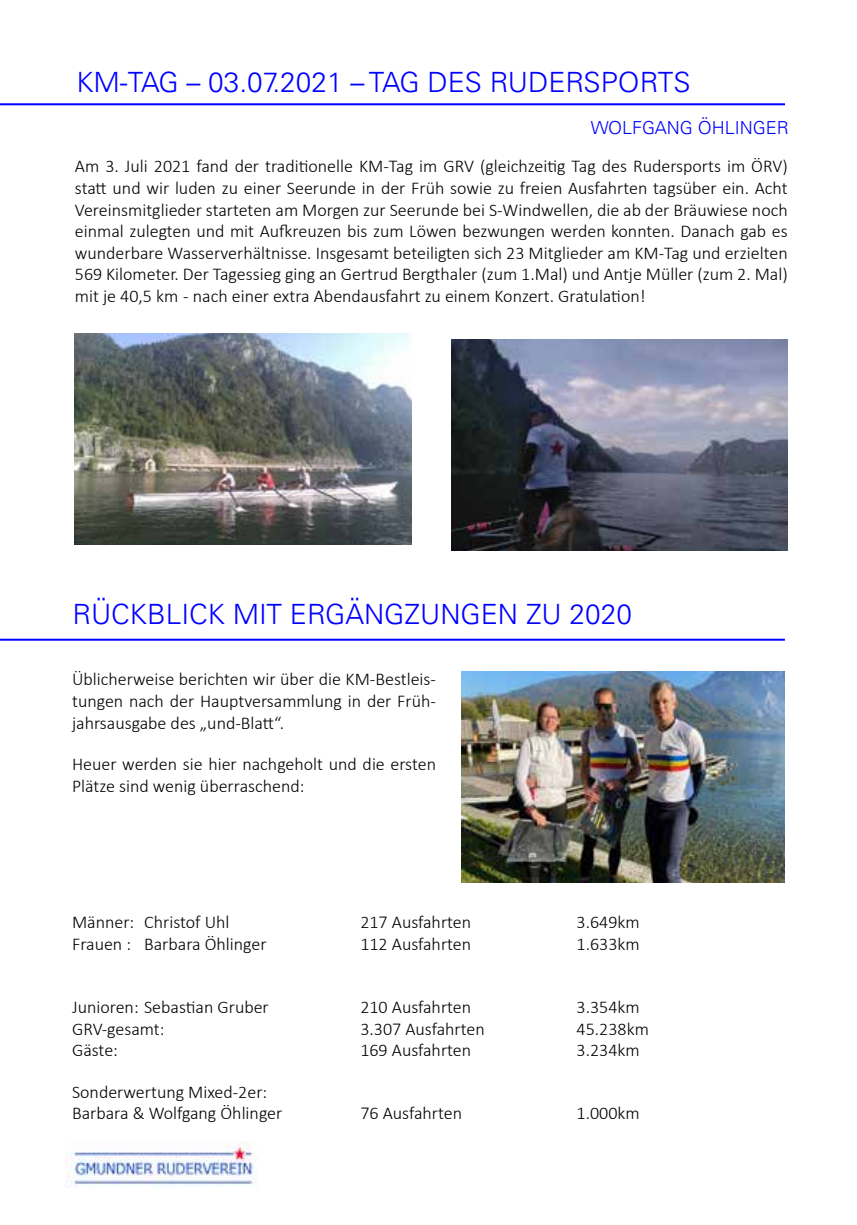
<style>
.page{position:relative;width:857px;height:1225px;background:#fff}
.page>*{position:absolute;margin:0;border:0;box-sizing:border-box;transform-origin:0 0}
.t1{font:300 28px "Univers LT";color:#00f}
.t2{font:300 18px/21.6px "Calibri";color:#000;text-align:justify}
.t3{font:300 18px "Univers LT";color:#00f}
</style>
<div class="page">
<img style="left:65px;top:1142px;width:193px;height:45px">
<hr style="left:0;top:103px;width:784px;height:2px;background:#00f">
<hr style="left:0;top:638px;width:784px;height:2px;background:#00f">
<img style="left:75px;top:334px;width:336px;height:210px">
<img style="left:451px;top:340px;width:336px;height:210px">
<img style="left:461px;top:672px;width:323px;height:210px">
<h1 class="t1" style="left:76px;top:65px;width:615px">KM-TAG – 03.07.2021 – TAG DES RUDERSPORTS</h1>
<p class="t3" style="left:590px;top:117px;width:199px">WOLFGANG ÖHLINGER</p>
<p class="t2" style="left:75px;top:155px;width:714px">Am 3. Juli 2021 fand der traditionelle KM-Tag im GRV (gleichzeitig Tag des Rudersports im ÖRV) statt und wir luden zu einer Seerunde in der Früh sowie zu freien Ausfahrten tagsüber ein. Acht Vereinsmitglieder starteten am Morgen zur Seerunde bei S-Windwellen, die ab der Bräuwiese noch einmal zulegten und mit Aufkreuzen bis zum Löwen bezwungen werden konnten. Danach gab es wunderbare Wasserverhältnisse. Insgesamt beteiligten sich 23 Mitglieder am KM-Tag und erzielten 569 Kilometer. Der Tagessieg ging an Gertrud Bergthaler (zum 1.Mal) und Antje Müller (zum 2. Mal) mit je 40,5 km - nach einer extra Abendausfahrt zu einem Konzert. Gratulation!</p>
<h1 class="t1" style="left:72px;top:597px;width:560px">RÜCKBLICK MIT ERGÄNGZUNGEN ZU 2020</h1>
<p class="t2" style="left:72px;top:668px;width:365px">Üblicherweise berichten wir über die KM-Bestleis&shy;tungen nach der Hauptversammlung in der Früh&shy;jahrsausgabe des „und-Blatt“.</p>
<p class="t2" style="left:72px;top:753px;width:365px">Heuer werden sie hier nachgeholt und die ersten<br>Plätze sind wenig überraschend:</p>
<p class="t2" style="left:72px;top:911px;width:159px">Männer: Christof Uhl</p>
<p class="t2" style="left:360px;top:911px;width:112px">217 Ausfahrten</p>
<p class="t2" style="left:576px;top:911px;width:65px">3.649km</p>
<p class="t2" style="left:72px;top:932px;width:196px">Frauen : Barbara Öhlinger</p>
<p class="t2" style="left:360px;top:932px;width:112px">112 Ausfahrten</p>
<p class="t2" style="left:576px;top:932px;width:65px">1.633km</p>
<p class="t2" style="left:72px;top:996px;width:198px">Junioren: Sebastian Gruber</p>
<p class="t2" style="left:360px;top:996px;width:112px">210 Ausfahrten</p>
<p class="t2" style="left:576px;top:996px;width:65px">3.354km</p>
<p class="t2" style="left:72px;top:1017px;width:94px">GRV-gesamt:</p>
<p class="t2" style="left:360px;top:1017px;width:126px">3.307 Ausfahrten</p>
<p class="t2" style="left:576px;top:1017px;width:74px">45.238km</p>
<p class="t2" style="left:72px;top:1039px;width:47px">Gäste:</p>
<p class="t2" style="left:360px;top:1039px;width:112px">169 Ausfahrten</p>
<p class="t2" style="left:576px;top:1039px;width:65px">3.234km</p>
<p class="t2" style="left:72px;top:1080px;width:212px">Sonderwertung Mixed-2er:<br>Barbara &amp; Wolfgang Öhlinger</p>
<p class="t2" style="left:360px;top:1102px;width:103px">76 Ausfahrten</p>
<p class="t2" style="left:576px;top:1102px;width:65px">1.000km</p>
</div>
